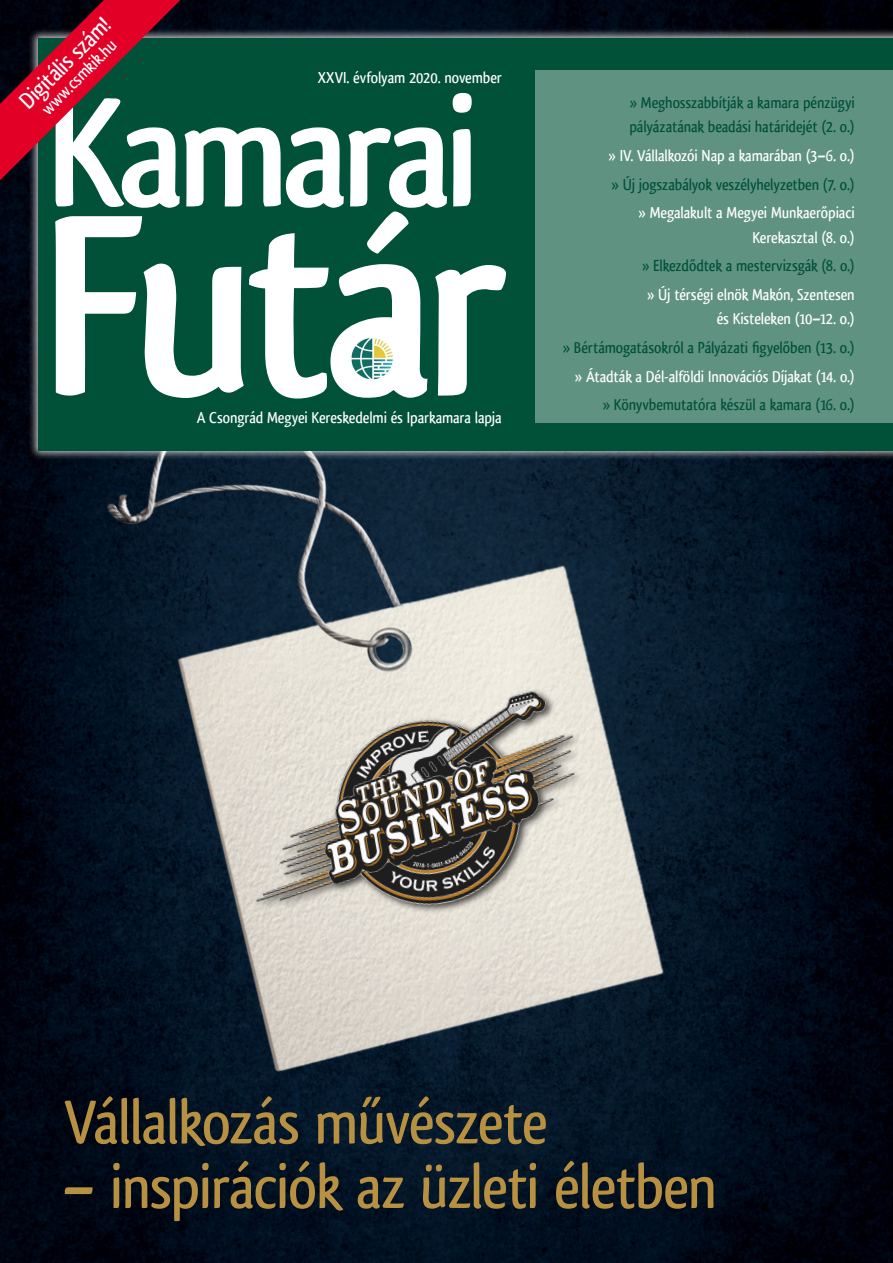
<style>
.page{position:relative;width:893px;height:1263px;background:#fff}
.page>*{position:absolute;margin:0;border:0;box-sizing:border-box;transform-origin:0 0}
.t1{font:500 64.5px "Qlassik";letter-spacing:-.015em;color:#b79042}
.t2{font:500 24px "Qlassik";color:#fff}
.t3{font:500 18px "Qlassik";color:#fff}
.t4{font:500 16.5px/24.3px "Qlassik";letter-spacing:-.005em;color:#fff;text-align:right}
.t5{font:500 16.5px/24.5px "Qlassik";letter-spacing:-.005em;color:#005138}
</style>
<div class="page">
<img style="left:0;top:0;width:893px;height:1263px">
<img style="left:0;top:235px;width:849px;height:1028px">
<img style="left:178px;top:605px;width:521px;height:412px">
<div style="left:28px;top:28px;width:865px;height:432px;background:#fff;opacity:.75"></div>
<div style="left:38px;top:38px;width:855px;height:413px;background:#005138"></div>
<div style="left:535px;top:70px;width:358px;height:353px;background:#609282"></div>
<svg style="left:55px;top:93px;width:417px;height:115px"></svg>
<svg style="left:55px;top:216px;width:451px;height:183px"></svg>
<svg style="left:367px;top:211px;width:42px;height:43px"></svg>
<svg style="left:0;top:0;width:180px;height:180px"></svg>
<div style="left:366px;top:331px;width:32px;height:29px;background:#fff"></div>
<img style="left:350px;top:337px;width:44px;height:44px;border-radius:22px">
<h2 class="t2" style="left:13px;top:95px;width:120px;rotate:-45deg">Digitális szám!</h2>
<p class="t3" style="left:37px;top:104px;width:100px;rotate:-45deg">www.csmkik.hu</p>
<p class="t4" style="left:318px;top:65px;width:186px">XXVI. évfolyam 2020. november</p>
<p class="t4" style="left:197px;top:405px;width:306px">A Csongrád Megyei Kereskedelmi és Iparkamara lapja</p>
<p class="t5" style="left:629px;top:90px;width:227px">» Meghosszabbítják a kamara pénzügyi pályázatának beadási határidejét (2. o.)</p>
<p class="t4" style="left:608px;top:143px;width:248px">» IV. Vállalkozói Nap a kamarában (3–6. o.)</p>
<p class="t5" style="left:612px;top:172px;width:245px">» Új jogszabályok veszélyhelyzetben (7. o.)</p>
<p class="t4" style="left:638px;top:201px;width:218px">» Megalakult a Megyei Munkaerőpiaci<br>Kerekasztal (8. o.)</p>
<p class="t5" style="left:642px;top:254px;width:214px">» Elkezdődtek a mestervizsgák (8. o.)</p>
<p class="t4" style="left:647px;top:282px;width:209px">» Új térségi elnök Makón, Szentesen és Kisteleken (10–12. o.)</p>
<p class="t5" style="left:563px;top:335px;width:293px">» Bértámogatásokról a Pályázati figyelőben (13. o.)</p>
<p class="t4" style="left:575px;top:364px;width:281px">» Átadták a Dél-alföldi Innovációs Díjakat (14. o.)</p>
<p class="t5" style="left:603px;top:393px;width:253px">» Könyvbemutatóra készül a kamara (16. o.)</p>
<h1 class="t1" style="left:64px;top:1084px;width:485px">Vállalkozás művészete</h1>
<h1 class="t1" style="left:64px;top:1149px;width:655px">– inspirációk az üzleti életben</h1>
</div>
